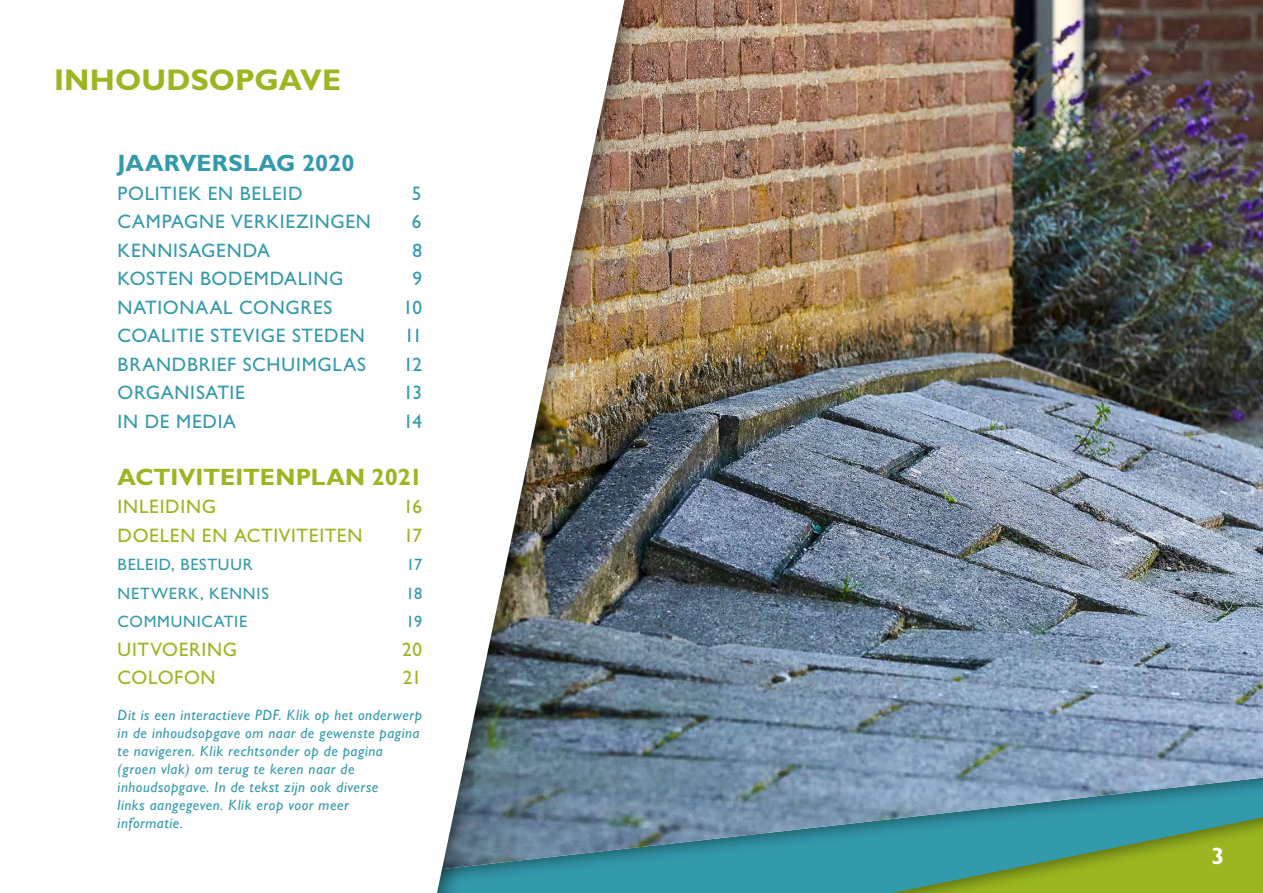
<style>
.page{position:relative;width:1263px;height:893px;background:#fff}
.page>*{position:absolute;margin:0;border:0;box-sizing:border-box;transform-origin:0 0}
.t1{font:700 30px "Gill Sans";letter-spacing:.005em;color:#9bb620}
.t2{font:700 23.7px "Gill Sans";letter-spacing:-.005em;color:#9bb620}
.t3{font:700 23.7px "Gill Sans";letter-spacing:.005em;color:#339aac}
.t4{font:700 23.7px "Gill Sans";color:#fff}
.t5{font:19.5px "Gill Sans";letter-spacing:.035em;color:#339aac}
.t6{font:19.5px "Gill Sans";letter-spacing:.035em;color:#9bb620}
.t7{font:16.5px "Gill Sans";letter-spacing:.045em;color:#339aac}
.t8{font:italic 15px/18px "Gill Sans";letter-spacing:.035em;color:#339aac}
</style>
<div class="page">
<img style="left:658px;top:0;width:605px;height:884px">
<div style="left:0;top:0;width:658px;height:893px;background:#000;opacity:.54"></div>
<svg style="left:0;top:0;width:624px;height:893px"></svg>
<h1 class="t1" style="left:54px;top:62px;width:289px">INHOUDSOPGAVE</h1>
<h2 class="t3" style="left:118px;top:149px;width:238px">JAARVERSLAG 2020</h2>
<h3 class="t5" style="left:118px;top:182px;width:187px">POLITIEK EN BELEID</h3>
<h3 class="t5" style="left:412px;top:182px;width:11px">5</h3>
<h3 class="t5" style="left:118px;top:210px;width:255px">CAMPAGNE VERKIEZINGEN</h3>
<h3 class="t5" style="left:412px;top:210px;width:11px">6</h3>
<h3 class="t5" style="left:118px;top:239px;width:154px">KENNISAGENDA</h3>
<h3 class="t5" style="left:412px;top:239px;width:11px">8</h3>
<h3 class="t5" style="left:118px;top:267px;width:227px">KOSTEN BODEMDALING</h3>
<h3 class="t5" style="left:412px;top:267px;width:11px">9</h3>
<h3 class="t5" style="left:118px;top:296px;width:216px">NATIONAAL CONGRES</h3>
<h3 class="t5" style="left:403px;top:296px;width:21px">10</h3>
<h3 class="t5" style="left:118px;top:324px;width:249px">COALITIE STEVIGE STEDEN</h3>
<h3 class="t5" style="left:405px;top:324px;width:19px">11</h3>
<h3 class="t5" style="left:118px;top:353px;width:250px">BRANDBRIEF SCHUIMGLAS</h3>
<h3 class="t5" style="left:403px;top:353px;width:20px">12</h3>
<h3 class="t5" style="left:118px;top:381px;width:129px">ORGANISATIE</h3>
<h3 class="t5" style="left:404px;top:381px;width:20px">13</h3>
<h3 class="t5" style="left:118px;top:410px;width:120px">IN DE MEDIA</h3>
<h3 class="t5" style="left:403px;top:410px;width:20px">14</h3>
<h2 class="t2" style="left:118px;top:462px;width:306px">ACTIVITEITENPLAN 2021</h2>
<h3 class="t6" style="left:118px;top:495px;width:100px">INLEIDING</h3>
<h3 class="t6" style="left:403px;top:495px;width:20px">16</h3>
<h3 class="t6" style="left:118px;top:524px;width:246px">DOELEN EN ACTIVITEITEN</h3>
<h3 class="t6" style="left:404px;top:524px;width:20px">17</h3>
<p class="t7" style="left:118px;top:555px;width:136px">BELEID, BESTUUR</p>
<p class="t7" style="left:407px;top:555px;width:17px">17</p>
<p class="t7" style="left:118px;top:583px;width:153px">NETWERK, KENNIS</p>
<p class="t7" style="left:406px;top:583px;width:18px">18</p>
<p class="t7" style="left:118px;top:612px;width:131px">COMMUNICATIE</p>
<p class="t7" style="left:406px;top:612px;width:17px">19</p>
<h3 class="t6" style="left:118px;top:638px;width:121px">UITVOERING</h3>
<h3 class="t6" style="left:402px;top:638px;width:21px">20</h3>
<h3 class="t6" style="left:118px;top:666px;width:100px">COLOFON</h3>
<h3 class="t6" style="left:403px;top:666px;width:20px">21</h3>
<p class="t8" style="left:118px;top:706px;width:306px">Dit is een interactieve PDF. Klik op het onderwerp in de inhoudsopgave om naar de gewenste pagina te navigeren. Klik rechtsonder op de pagina (groen vlak) om terug te keren naar de inhoudsopgave. In de tekst zijn ook diverse<br>links aangegeven. Klik erop voor meer<br>informatie.</p>
<h2 class="t4" style="left:1211px;top:842px;width:15px">3</h2>
</div>
